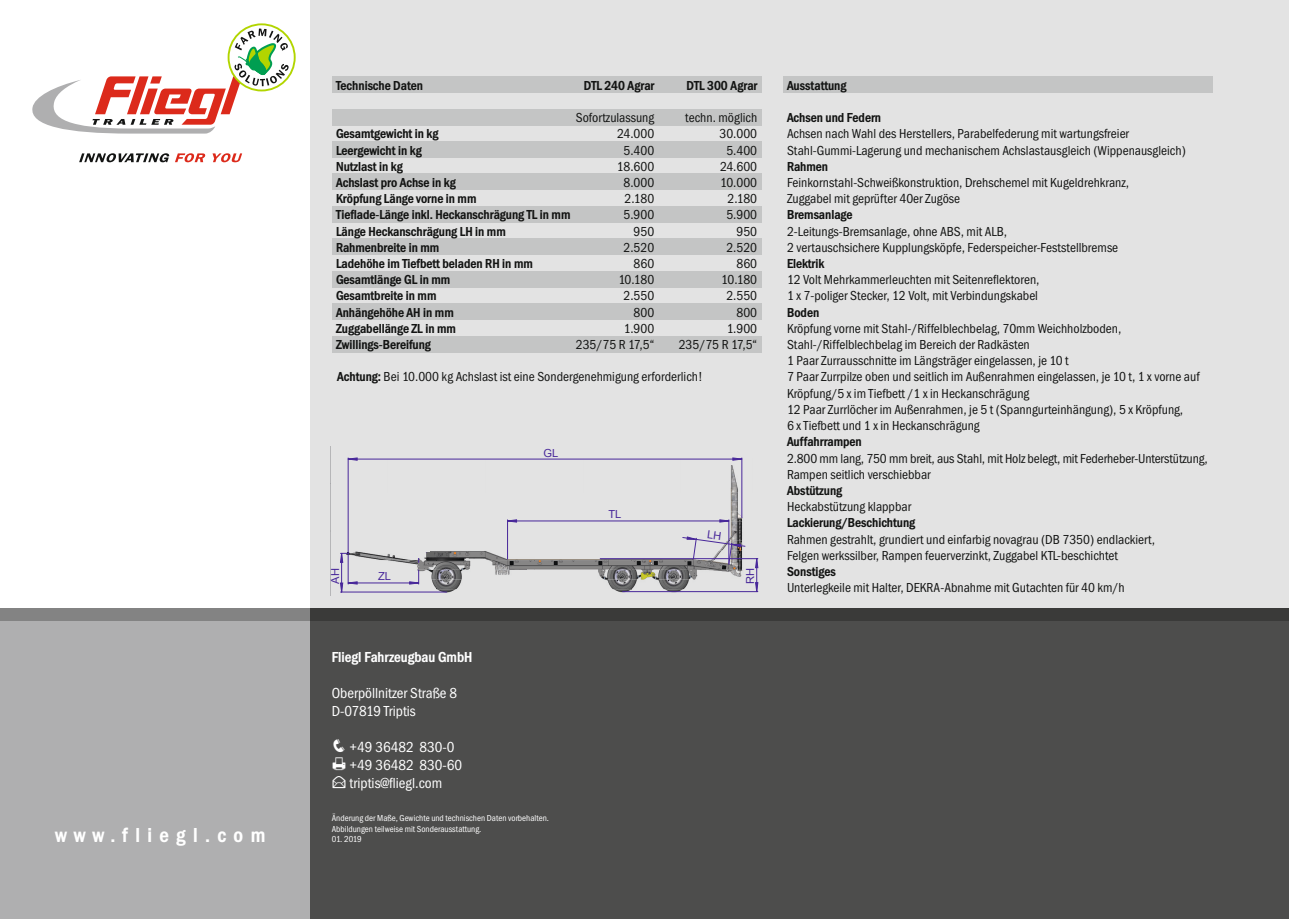
<style>
.page{position:relative;width:1289px;height:919px;background:#fff}
.page>*{position:absolute;margin:0;border:0;box-sizing:border-box;transform-origin:0 0}
.t1{font:800 21px "Franklin Gothic Cond";letter-spacing:.35em;color:#fff}
.t2{font:15px/18px "Franklin Gothic Cond";color:#fff}
.t3{font:800 15px "Franklin Gothic Cond";color:#fff}
.t4{font:13.5px/16.2px "Franklin Gothic Cond";color:#131413}
.t5{font:800 13.5px/16.2px "Franklin Gothic Cond";color:#131413}
.t6{font:11.1px "Arial";color:#48279a}
.t7{font:9px/10.8px "Franklin Gothic Cond";color:#fff}
.s1{font-weight:800}
</style>
<div class="page">
<div style="left:310px;top:0;width:978px;height:608px;background:#e3e3e3"></div>
<div style="left:0;top:608px;width:310px;height:310px;background:#afafb0"></div>
<div style="left:310px;top:608px;width:978px;height:310px;background:#4d4d4c"></div>
<div style="left:0;top:608px;width:310px;height:13px;background:#838383"></div>
<div style="left:310px;top:608px;width:978px;height:13px;background:#3a3a39"></div>
<hr style="left:330px;top:721px;width:431px;height:1px;background:#171820">
<hr style="left:330px;top:718px;width:431px;height:1px;background:#171820">
<hr style="left:330px;top:725px;width:431px;height:1px;background:#171820">
<hr style="left:330px;top:447px;width:431px;height:1px;background:#171820">
<hr style="left:330px;top:447px;width:1px;height:148px;background:#171820">
<hr style="left:770px;top:447px;width:1px;height:148px;background:#171820">
<hr style="left:766px;top:447px;width:1px;height:148px;background:#171820">
<hr style="left:763px;top:447px;width:1px;height:148px;background:#171820">
<hr style="left:741px;top:458px;width:1px;height:59px;background:#48279a">
<svg style="left:348px;top:458px;width:393px;height:34px"></svg>
<div style="left:332px;top:77px;width:429px;height:16px;background:#c4c5c5"></div>
<div style="left:332px;top:109px;width:429px;height:16px;background:#c4c5c5"></div>
<div style="left:332px;top:141px;width:429px;height:17px;background:#c4c5c5"></div>
<div style="left:332px;top:174px;width:429px;height:16px;background:#c4c5c5"></div>
<div style="left:332px;top:206px;width:429px;height:16px;background:#c4c5c5"></div>
<div style="left:332px;top:239px;width:429px;height:16px;background:#c4c5c5"></div>
<div style="left:332px;top:271px;width:429px;height:16px;background:#c4c5c5"></div>
<div style="left:332px;top:303px;width:429px;height:17px;background:#c4c5c5"></div>
<div style="left:332px;top:336px;width:429px;height:16px;background:#c4c5c5"></div>
<div style="left:782px;top:77px;width:430px;height:16px;background:#c4c5c5"></div>
<svg style="left:175px;top:153px;width:67px;height:9px"></svg>
<svg style="left:79px;top:153px;width:90px;height:9px"></svg>
<svg style="left:228px;top:24px;width:67px;height:66px"></svg>
<div style="left:227px;top:23px;width:69px;height:68px;border:2px solid #b2d500;border-radius:50%"></div>
<svg style="left:32px;top:29px;width:257px;height:105px"></svg>
<svg style="left:340px;top:492px;width:424px;height:103px"></svg>
<h1 class="t1" style="left:55px;top:823px;width:211px">www.fliegl.com</h1>
<p class="t5" style="left:686px;top:77px;width:72px">DTL 300 Agrar</p>
<p class="t4" style="left:678px;top:110px;width:80px;text-align:right">techn. möglich<br>30.000<br>5.400<br>24.600<br>10.000<br>2.180<br>5.900<br>950<br>2.520<br>860<br>10.180<br>2.550<br>800<br>1.900<br>235/75 R 17,5“</p>
<p class="t4" style="left:337px;top:369px;width:367px"><span class="s1">Achtung:</span> Bei 10.000 kg Achslast ist eine Sondergenehmigung erforderlich!</p>
<p class="t5" style="left:584px;top:77px;width:72px">DTL 240 Agrar</p>
<p class="t4" style="left:575px;top:110px;width:80px;text-align:right">Sofortzulassung<br>24.000<br>5.400<br>18.600<br>8.000<br>2.180<br>5.900<br>950<br>2.520<br>860<br>10.180<br>2.550<br>800<br>1.900<br>235/75 R 17,5“</p>
<p class="t5" style="left:336px;top:77px;width:88px">Technische Daten</p>
<p class="t5" style="left:336px;top:126px;width:236px">Gesamtgewicht in kg<br>Leergewicht in kg<br>Nutzlast in kg<br>Achslast pro Achse in kg<br>Kröpfung Länge vorne in mm<br>Tieflade-Länge inkl. Heckanschrägung TL in mm<br>Länge Heckanschrägung LH in mm<br>Rahmenbreite in mm<br>Ladehöhe im Tiefbett beladen RH in mm<br>Gesamtlänge GL in mm<br>Gesamtbreite in mm<br>Anhängehöhe AH in mm<br>Zuggabellänge ZL in mm<br>Zwillings-Bereifung</p>
<p class="t6" style="left:543px;top:445px;width:16px">GL</p>
<p class="t6" style="left:608px;top:507px;width:14px">TL</p>
<p class="t6" style="left:328px;top:583px;width:17px;rotate:-90deg">AH</p>
<p class="t6" style="left:743px;top:583px;width:18px;rotate:-90deg">RH</p>
<p class="t6" style="left:378px;top:569px;width:14px">ZL</p>
<p class="t3" style="left:332px;top:648px;width:142px">Fliegl Fahrzeugbau GmbH</p>
<p class="t2" style="left:332px;top:684px;width:127px">Oberpöllnitzer Straße 8<br>D-07819 Triptis</p>
<p class="t2" style="left:349px;top:738px;width:114px;text-indent:-18px">❑ +49 36482 830-0 +49 36482 830-60 triptis@fliegl.com</p>
<p class="t7" style="left:332px;top:812px;width:219px">Änderung der Maße, Gewichte und technischen Daten vorbehalten.<br>Abbildungen teilweise mit Sonderausstattung.</p>
<p class="t7" style="left:332px;top:834px;width:32px">01. 2019</p>
<p class="t5" style="left:787px;top:77px;width:61px">Ausstattung</p>
<p class="t5" style="left:787px;top:110px;width:96px">Achsen und Federn</p>
<p class="t4" style="left:787px;top:126px;width:400px">Achsen nach Wahl des Herstellers, Parabelfederung mit wartungsfreier<br>Stahl-Gummi-Lagerung und mechanischem Achslastausgleich (Wippenausgleich)</p>
<p class="t5" style="left:787px;top:158px;width:43px">Rahmen</p>
<p class="t4" style="left:787px;top:174px;width:343px">Feinkornstahl-Schweißkonstruktion, Drehschemel mit Kugeldrehkranz,<br>Zuggabel mit geprüfter 40er Zugöse</p>
<p class="t5" style="left:787px;top:207px;width:67px">Bremsanlage</p>
<p class="t4" style="left:787px;top:223px;width:333px">2-Leitungs-Bremsanlage, ohne ABS, mit ALB,<br>2 vertauschsichere Kupplungsköpfe, Federspeicher-Feststellbremse</p>
<p class="t5" style="left:787px;top:255px;width:39px">Elektrik</p>
<p class="t4" style="left:787px;top:272px;width:254px">12 Volt Mehrkammerleuchten mit Seitenreflektoren,<br>1 x 7-poliger Stecker, 12 Volt, mit Verbindungskabel</p>
<p class="t5" style="left:787px;top:304px;width:34px">Boden</p>
<p class="t4" style="left:787px;top:320px;width:414px">Kröpfung vorne mit Stahl-/Riffelblechbelag, 70mm Weichholzboden, Stahl-/Riffelblechbelag im Bereich der Radkästen<br>1 Paar Zurrausschnitte im Längsträger eingelassen, je 10 t<br>7 Paar Zurrpilze oben und seitlich im Außenrahmen eingelassen, je 10 t, 1 x vorne auf Kröpfung/5 x im Tiefbett /1 x in Heckanschrägung<br>12 Paar Zurrlöcher im Außenrahmen, je 5 t (Spanngurteinhängung), 5 x Kröpfung,<br>6 x Tiefbett und 1 x in Heckanschrägung</p>
<p class="t5" style="left:787px;top:434px;width:76px">Auffahrrampen</p>
<p class="t4" style="left:787px;top:450px;width:422px">2.800 mm lang, 750 mm breit, aus Stahl, mit Holz belegt, mit Federheber-Unterstützung,<br>Rampen seitlich verschiebbar</p>
<p class="t5" style="left:787px;top:482px;width:57px">Abstützung</p>
<p class="t4" style="left:787px;top:498px;width:126px">Heckabstützung klappbar</p>
<p class="t5" style="left:787px;top:515px;width:130px">Lackierung/Beschichtung</p>
<p class="t4" style="left:787px;top:531px;width:369px">Rahmen gestrahlt, grundiert und einfarbig novagrau (DB 7350) endlackiert,<br>Felgen werkssilber, Rampen feuerverzinkt, Zuggabel KTL-beschichtet</p>
<p class="t5" style="left:787px;top:563px;width:50px">Sonstiges</p>
<p class="t4" style="left:787px;top:579px;width:339px">Unterlegkeile mit Halter, DEKRA-Abnahme mit Gutachten für 40 km/h</p>
</div>
